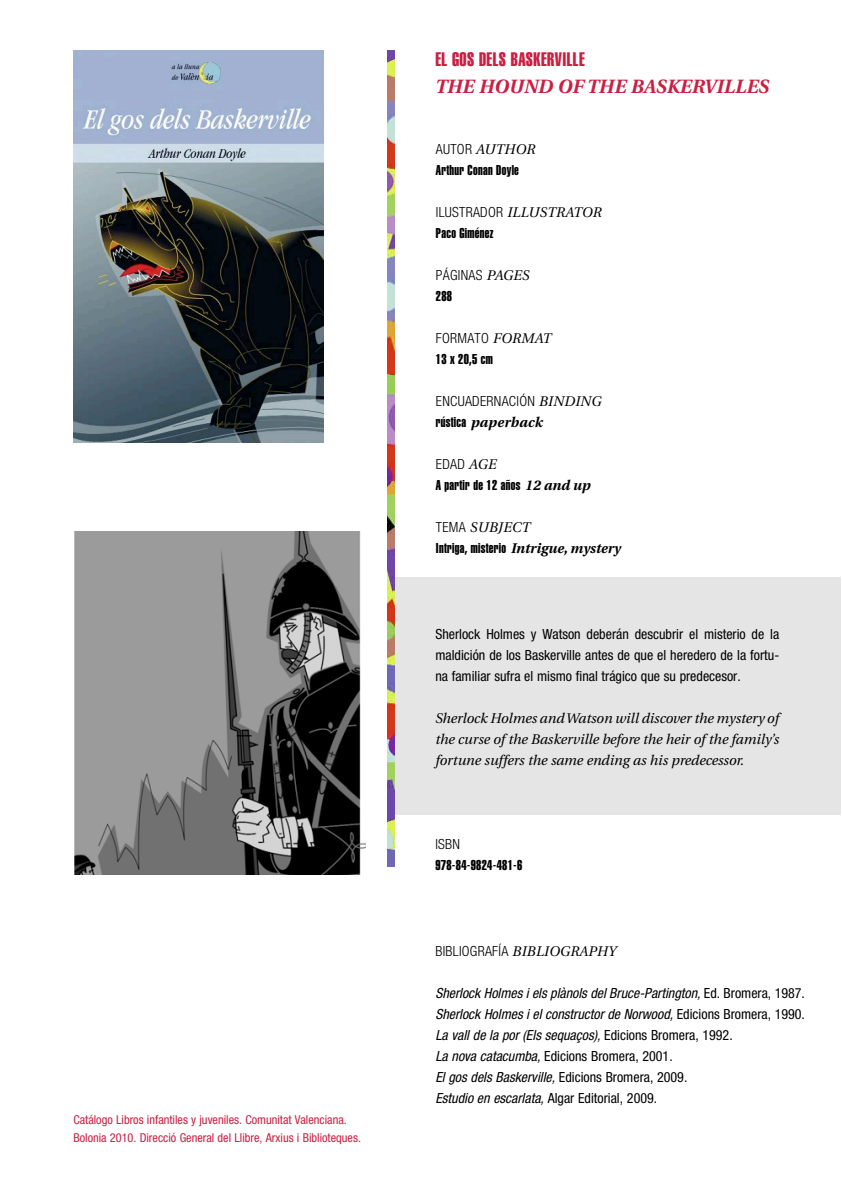
<style>
.page{position:relative;width:842px;height:1190px;background:#fff}
.page>*{position:absolute;margin:0;border:0;box-sizing:border-box;transform-origin:0 0}
.t1{font:italic 700 19.25px "Utopia";color:#ca1f42}
.t2{font:19.25px "Helvetica LT Std Extra Comp";letter-spacing:.025em;color:#ca1f42}
.t3{font:italic condensed 14px/21px "Helvetica Neue LT Std";color:#000}
.t4{font:condensed 14px/21px "Helvetica Neue LT Std";color:#000;text-align:justify}
.t5{font:italic 14px/21px "Utopia";letter-spacing:-.005em;color:#000;text-align:justify}
.t6{font:14px "Helvetica LT Std Extra Comp";letter-spacing:.025em;color:#000}
.t7{font:300 condensed 14px "Helvetica Neue LT Std";letter-spacing:.02em;color:#000}
.t8{font:italic 14px "Utopia";letter-spacing:.02em;color:#000}
.t9{font:italic 700 14px "Utopia";letter-spacing:.02em;color:#000}
.t10{font:condensed 12.25px/17.5px "Helvetica Neue LT Std";color:#ca1f42}
.s1{font-family:"Helvetica Neue LT Std";font-weight:300;font-style:normal;font-stretch:condensed}
.s2{font-family:"Utopia";font-weight:400;font-style:italic;font-stretch:normal}
.s3{font-family:"Helvetica LT Std Extra Comp";font-weight:400;font-style:normal}
.s4{font-family:"Utopia";font-weight:700;font-style:italic}
.s5{font-style:normal}
</style>
<div class="page">
<div style="left:391px;top:578px;width:449px;height:237px;background:#e5e5e5"></div>
<img style="left:73px;top:50px;width:250px;height:393px">
<img style="left:75px;top:532px;width:291px;height:342px">
<img style="left:387px;top:51px;width:7px;height:816px">
<p class="t10" style="left:73px;top:1113px;width:289px">Catálogo Libros infantiles y juveniles. Comunitat Valenciana.<br>Bolonia 2010. Direcció General del Llibre, Arxius i Biblioteques.</p>
<h1 class="t2" style="left:435px;top:53px;width:151px">EL GOS DELS BASKERVILLE</h1>
<h1 class="t1" style="left:435px;top:78px;width:335px">THE HOUND OF THE BASKERVILLES</h1>
<p class="t5" style="left:436px;top:140px;width:101px"><span class="s1">AUTOR</span> AUTHOR</p>
<p class="t6" style="left:436px;top:165px;width:85px">Arthur Conan Doyle</p>
<p class="t8" style="left:436px;top:206px;width:167px"><span class="s1">ILUSTRADOR</span> ILLUSTRATOR</p>
<p class="t6" style="left:436px;top:228px;width:59px">Paco Giménez</p>
<p class="t7" style="left:436px;top:270px;width:95px">PÁGINAS <span class="s2">PAGES</span></p>
<p class="t6" style="left:436px;top:291px;width:18px">288</p>
<p class="t7" style="left:436px;top:333px;width:117px">FORMATO <span class="s2">FORMAT</span></p>
<p class="t6" style="left:436px;top:354px;width:58px">13 x 20,5 cm</p>
<p class="t7" style="left:436px;top:396px;width:167px">ENCUADERNACIÓN <span class="s2">BINDING</span></p>
<p class="t9" style="left:436px;top:416px;width:108px"><span class="s3">rústica</span> paperback</p>
<p class="t7" style="left:436px;top:459px;width:62px">EDAD <span class="s2">AGE</span></p>
<p class="t6" style="left:436px;top:480px;width:156px">A partir de 12 años <span class="s4">12 and up</span></p>
<p class="t8" style="left:436px;top:521px;width:96px"><span class="s1">TEMA</span> SUBJECT</p>
<p class="t6" style="left:436px;top:543px;width:187px">Intriga, misterio <span class="s4">Intrigue, mystery</span></p>
<p class="t4" style="left:435px;top:626px;width:345px">Sherlock Holmes y Watson deberán descubrir el misterio de la maldición de los Baskerville antes de que el heredero de la fortu&shy;na familiar sufra el mismo final trágico que su predecesor.</p>
<p class="t5" style="left:435px;top:709px;width:345px">Sherlock Holmes and Watson will discover the mystery of the curse of the Baskerville before the heir of the family’s fortune suffers the same ending as his predecessor.</p>
<p class="t7" style="left:435px;top:839px;width:26px">ISBN</p>
<p class="t6" style="left:435px;top:860px;width:88px">978-84-9824-481-6</p>
<p class="t7" style="left:435px;top:946px;width:183px">BIBLIOGRAFÍA <span class="s2">BIBLIOGRAPHY</span></p>
<p class="t3" style="left:435px;top:985px;width:371px">Sherlock Holmes i els plànols del Bruce-Partington, <span class="s5">Ed. Bromera, 1987.<br></span>Sherlock Holmes i el constructor de Norwood, <span class="s5">Edicions Bromera, 1990.<br></span>La vall de la por (Els sequaços), <span class="s5">Edicions Bromera, 1992.<br></span>La nova catacumba, <span class="s5">Edicions Bromera, 2001.<br></span>El gos dels Baskerville, <span class="s5">Edicions Bromera, 2009.<br></span>Estudio en escarlata, <span class="s5">Algar Editorial, 2009.</span></p>
</div>
